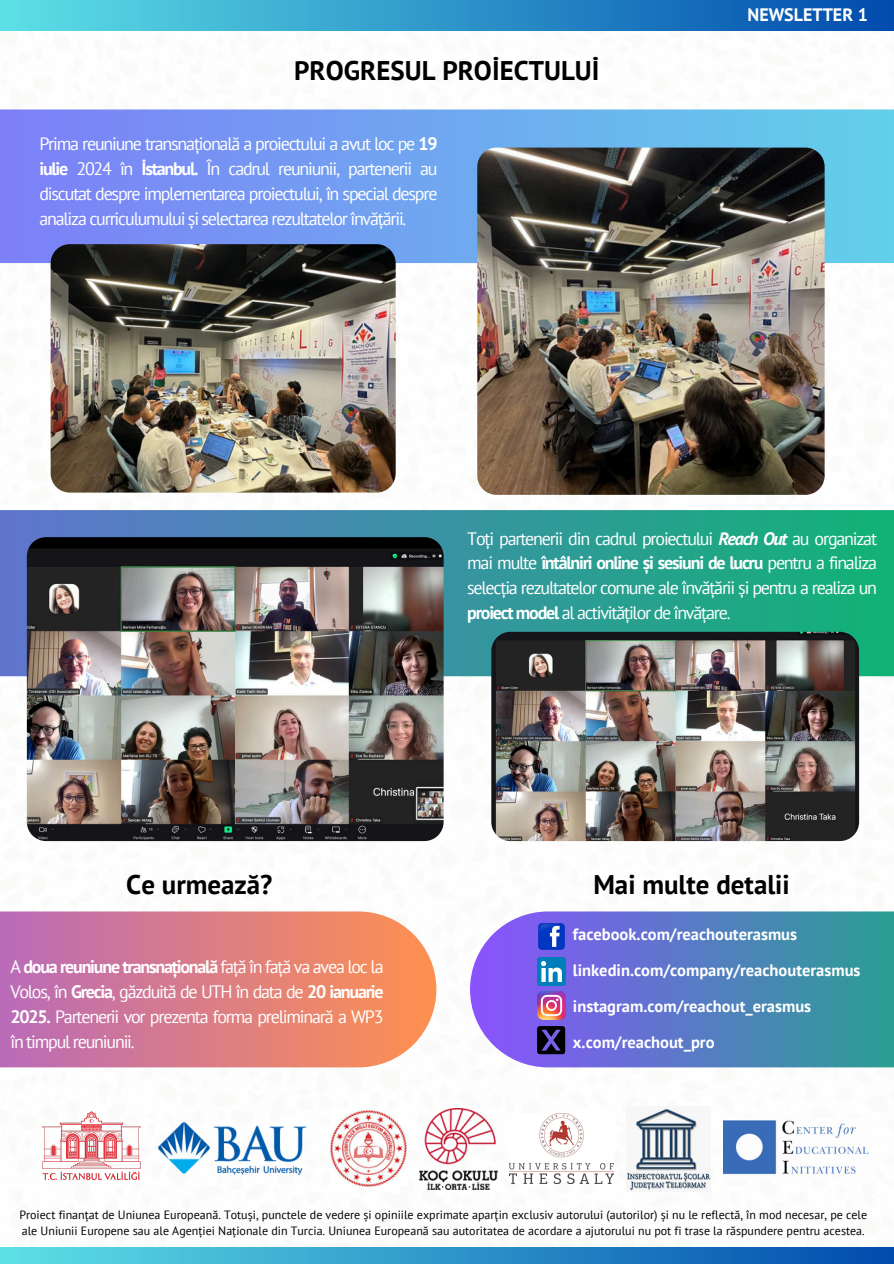
<style>
.page{position:relative;width:894px;height:1264px;background:#fff}
.page>*{position:absolute;margin:0;border:0;box-sizing:border-box;transform-origin:0 0}
.t1{font:700 26.85px "PT Sans";color:#000}
.t2{font:18px/24.8px "PT Sans";letter-spacing:-.065em;color:#fff;text-align:justify}
.t3{font:700 18px "PT Sans";color:#fff}
.t4{font:700 16.5px/36px "PT Sans";color:#fff}
.t5{font:12px/16px "PT Sans";color:#000}
.s1{font-weight:700}
.s2{font-weight:700;font-style:italic}
</style>
<div class="page">
<div style="left:0;top:0;width:893px;height:31px;background:linear-gradient(to right,#5de0e6,#014bad)"></div>
<div style="left:0;top:1247px;width:893px;height:16px;background:linear-gradient(to right,#5de0e6,#014bad)"></div>
<div style="left:0;top:109px;width:893px;height:154px;background:linear-gradient(to right,#7d80f8,#61cde5)"></div>
<img style="left:477px;top:148px;width:347px;height:347px;border-radius:19px">
<img style="left:51px;top:244px;width:344px;height:248px;border-radius:19px">
<div style="left:0;top:510px;width:893px;height:166px;background:linear-gradient(to right,#6075ce,#11b275)"></div>
<img style="left:27px;top:537px;width:416px;height:304px">
<img style="left:491px;top:632px;width:367px;height:209px">
<svg style="left:0;top:911px;width:436px;height:156px;background:#db828a"></svg>
<img style="left:157px;top:1121px;width:150px;height:55px">
<img style="left:723px;top:1120px;width:145px;height:55px">
<img style="left:331px;top:1110px;width:75px;height:76px">
<img style="left:419px;top:1108px;width:78px;height:81px">
<img style="left:626px;top:1106px;width:84px;height:85px">
<img style="left:509px;top:1113px;width:104px;height:70px">
<img style="left:43px;top:1111px;width:98px;height:67px">
<svg style="left:470px;top:911px;width:423px;height:156px;background:#5e80c7"></svg>
<img style="left:537px;top:922px;width:28px;height:29px">
<img style="left:537px;top:991px;width:28px;height:28px">
<img style="left:537px;top:957px;width:28px;height:28px">
<svg style="left:537px;top:1026px;width:28px;height:28px"></svg>
<h1 class="t1" style="left:294px;top:52px;width:306px">PROGRESUL PROİECTULUİ</h1>
<h4 class="t2" style="left:39px;top:131px;width:399px">Prima reuniune transnațională a proiectului a avut loc pe <span class="s1">19 iulie</span> 2024 în <span class="s1">İstanbul.</span> În cadrul reuniunii, partenerii au discutat despre implementarea proiectului, în special despre analiza curriculumului și selectarea rezultatelor învățării.</h4>
<p class="t3" style="left:747px;top:3px;width:122px">NEWSLETTER 1</p>
<p class="t2" style="left:467px;top:525px;width:411px">Toți partenerii din cadrul proiectului <span class="s2">Reach Out</span> au organizat mai multe <span class="s1">întâlniri online și sesiuni de lucru</span> pentru a finaliza selecția rezultatelor comune ale învățării și pentru a realiza un <span class="s1">proiect model</span> al activităților de învățare.</p>
<p class="t1" style="left:126px;top:866px;width:148px">Ce urmează?</p>
<p class="t2" style="left:10px;top:954px;width:374px">A <span class="s1">doua reuniune transnațională</span> față în față va avea loc la Volos, în <span class="s1">Grecia</span>, găzduită de UTH în data de <span class="s1">20 ianuarie 2025.</span> Partenerii vor prezenta forma preliminară a WP3 în timpul reuniunii.</p>
<p class="t1" style="left:593px;top:866px;width:198px">Mai multe detalii</p>
<p class="t4" style="left:572px;top:915px;width:289px">facebook.com/reachouterasmus linkedin.com/company/reachouterasmus instagram.com/reachout_erasmus x.com/reachout_pro</p>
<p class="t5" style="left:19px;top:1206px;width:849px">Proiect finanțat de Uniunea Europeană. Totuși, punctele de vedere și opiniile exprimate aparțin exclusiv autorului (autorilor) și nu le reflectă, în mod necesar, pe cele ale Uniunii Europene sau ale Agenției Naționale din Turcia. Uniunea Europeană sau autoritatea de acordare a ajutorului nu pot fi trase la răspundere pentru acestea.</p>
</div>
